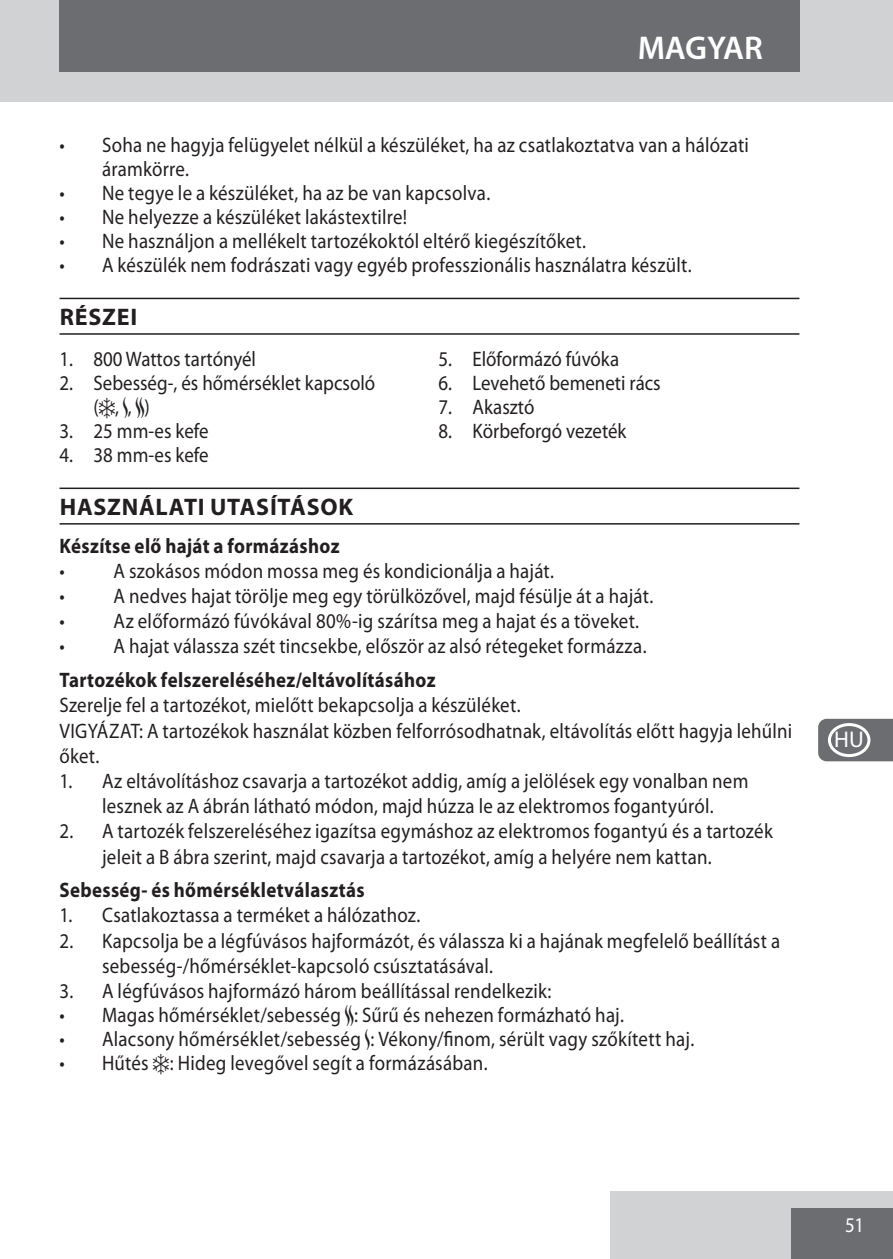
<style>
.page{position:relative;width:893px;height:1259px;background:#fff}
.page>*{position:absolute;margin:0;border:0;box-sizing:border-box;transform-origin:0 0}
.t1{font:600 33px "Myriad Pro";letter-spacing:-.005em;color:#fff}
.heading{font:700 24px "Myriad Pro";letter-spacing:.03em;color:#231f20}
.t2{font:22.8px "Myriad Pro";color:#fff}
.default_numbers{font:21px/25.2px "Myriad Pro";letter-spacing:.015em;color:#231f20;scale:.9 1}
.Subheading{font:700 21px "Myriad Pro";letter-spacing:.02em;color:#231f20;scale:.9 1}
.t3{font:21px "Myriad Pro";color:#fff;scale:.9 1}
.s1{font-family:"Myriad Graphics"}
.s2{font-family:"Myriad Bitsn Bobs"}
</style>
<div class="page">
<div style="left:611px;top:1191px;width:282px;height:68px;background:#d1d2d4"></div>
<div style="left:791px;top:1208px;width:102px;height:51px;background:#6c6d70"></div>
<div style="left:0;top:0;width:893px;height:102px;background:#d1d2d4"></div>
<div style="left:59px;top:0;width:740px;height:72px;background:#6c6d70"></div>
<hr style="left:60px;top:298px;width:739px;height:1px;background:#231f20">
<hr style="left:60px;top:333px;width:739px;height:2px;background:#231f20">
<hr style="left:60px;top:487px;width:739px;height:2px;background:#231f20">
<hr style="left:60px;top:523px;width:739px;height:1px;background:#231f20">
<svg style="left:818px;top:719px;width:75px;height:42px;background:#737477"></svg>
<div style="left:828px;top:128px;width:42px;height:34px;border:3px solid #fff;border-radius:50%"></div>
<div style="left:828px;top:170px;width:42px;height:34px;border:3px solid #fff;border-radius:50%"></div>
<div style="left:828px;top:213px;width:42px;height:34px;border:3px solid #fff;border-radius:50%"></div>
<div style="left:828px;top:255px;width:42px;height:34px;border:3px solid #fff;border-radius:50%"></div>
<div style="left:828px;top:298px;width:42px;height:34px;border:3px solid #fff;border-radius:50%"></div>
<div style="left:828px;top:340px;width:42px;height:34px;border:3px solid #fff;border-radius:50%"></div>
<div style="left:828px;top:383px;width:42px;height:34px;border:3px solid #fff;border-radius:50%"></div>
<div style="left:828px;top:425px;width:42px;height:34px;border:3px solid #fff;border-radius:50%"></div>
<div style="left:828px;top:468px;width:42px;height:34px;border:3px solid #fff;border-radius:50%"></div>
<div style="left:828px;top:510px;width:42px;height:34px;border:3px solid #fff;border-radius:50%"></div>
<div style="left:828px;top:553px;width:42px;height:34px;border:3px solid #fff;border-radius:50%"></div>
<div style="left:828px;top:595px;width:42px;height:34px;border:3px solid #fff;border-radius:50%"></div>
<div style="left:828px;top:638px;width:42px;height:34px;border:3px solid #fff;border-radius:50%"></div>
<div style="left:828px;top:680px;width:42px;height:34px;border:3px solid #fff;border-radius:50%"></div>
<div style="left:828px;top:723px;width:42px;height:34px;border:3px solid #fff;border-radius:50%"></div>
<div style="left:828px;top:765px;width:42px;height:34px;border:3px solid #fff;border-radius:50%"></div>
<div style="left:828px;top:808px;width:42px;height:34px;border:3px solid #fff;border-radius:50%"></div>
<div style="left:828px;top:850px;width:42px;height:34px;border:3px solid #fff;border-radius:50%"></div>
<div style="left:828px;top:893px;width:42px;height:34px;border:3px solid #fff;border-radius:50%"></div>
<div style="left:828px;top:935px;width:42px;height:34px;border:3px solid #fff;border-radius:50%"></div>
<div style="left:828px;top:978px;width:42px;height:34px;border:3px solid #fff;border-radius:50%"></div>
<div style="left:828px;top:1020px;width:42px;height:34px;border:3px solid #fff;border-radius:50%"></div>
<div style="left:828px;top:1063px;width:42px;height:34px;border:3px solid #fff;border-radius:50%"></div>
<div style="left:828px;top:1106px;width:42px;height:34px;border:3px solid #fff;border-radius:50%"></div>
<div style="left:828px;top:1148px;width:42px;height:34px;border:3px solid #fff;border-radius:50%"></div>
<p class="t1" style="left:638px;top:29px;width:127px">MAGYAR</p>
<p class="default_numbers" style="left:102px;top:133px;width:720px;line-height:24px;text-indent:-43px">• Soha ne hagyja felügyelet nélkül a készüléket, ha az csatlakoztatva van a hálózati áramkörre.</p>
<p class="default_numbers" style="left:60px;top:181px;width:480px">• Ne tegye le a készüléket, ha az be van kapcsolva.</p>
<p class="default_numbers" style="left:60px;top:205px;width:388px">• Ne helyezze a készüléket lakástextilre!</p>
<p class="default_numbers" style="left:60px;top:229px;width:586px">• Ne használjon a mellékelt tartozékoktól eltérő kiegészítőket.</p>
<p class="default_numbers" style="left:60px;top:253px;width:704px">• A készülék nem fodrászati vagy egyéb professzionális használatra készült.</p>
<p class="heading" style="left:60px;top:303px;width:79px">RÉSZEI</p>
<p class="default_numbers" style="left:60px;top:346px;width:220px">1. 800 Wattos tartónyél</p>
<p class="default_numbers" style="left:94px;top:371px;width:314px;line-height:24px;text-indent:-34px">2. Sebesség-, és hőmérséklet kapcsoló (<span class="s1">f</span>, <span class="s2">N</span>, <span class="s2">O</span>)</p>
<p class="default_numbers" style="left:60px;top:418px;width:167px">3. 25 mm-es kefe</p>
<p class="default_numbers" style="left:60px;top:442px;width:167px">4. 38 mm-es kefe</p>
<p class="default_numbers" style="left:438px;top:346px;width:202px">5. Előformázó fúvóka</p>
<p class="default_numbers" style="left:438px;top:370px;width:248px">6. Levehető bemeneti rács</p>
<p class="default_numbers" style="left:438px;top:394px;width:108px">7. Akasztó</p>
<p class="default_numbers" style="left:438px;top:418px;width:210px">8. Körbeforgó vezeték</p>
<p class="heading" style="left:60px;top:493px;width:295px">HASZNÁLATI UTASÍTÁSOK</p>
<p class="Subheading" style="left:60px;top:534px;width:313px">Készítse elő haját a formázáshoz</p>
<p class="default_numbers" style="left:60px;top:558px;width:551px">• A szokásos módon mossa meg és kondicionálja a haját.</p>
<p class="default_numbers" style="left:60px;top:584px;width:661px">• A nedves hajat törölje meg egy törülközővel, majd fésülje át a haját.</p>
<p class="default_numbers" style="left:60px;top:609px;width:646px">• Az előformázó fúvókával 80%-ig szárítsa meg a hajat és a töveket.</p>
<p class="default_numbers" style="left:60px;top:634px;width:654px">• A hajat válassza szét tincsekbe, először az alsó rétegeket formázza.</p>
<p class="Subheading" style="left:60px;top:668px;width:419px">Tartozékok felszereléséhez/eltávolításához</p>
<p class="default_numbers" style="left:60px;top:693px;width:514px">Szerelje fel a tartozékot, mielőtt bekapcsolja a készüléket.</p>
<p class="default_numbers" style="left:60px;top:718px;width:816px">VIGYÁZAT: A tartozékok használat közben felforrósodhatnak, eltávolítás előtt hagyja lehűlni őket.</p>
<p class="default_numbers" style="left:60px;top:768px;width:767px;text-align:center">1. Az eltávolításhoz csavarja a tartozékot addig, amíg a jelölések egy vonalban nem lesznek az A ábrán látható módon, majd húzza le az elektromos fogantyúról.</p>
<p class="default_numbers" style="left:102px;top:819px;width:747px;text-indent:-43px">2. A tartozék felszereléséhez igazítsa egymáshoz az elektromos fogantyú és a tartozék jeleit a B ábra szerint, majd csavarja a tartozékot, amíg a helyére nem kattan.</p>
<p class="Subheading" style="left:60px;top:878px;width:340px">Sebesség- és hőmérsékletválasztás</p>
<p class="default_numbers" style="left:60px;top:903px;width:402px">1. Csatlakoztassa a terméket a hálózathoz.</p>
<p class="default_numbers" style="left:102px;top:928px;width:755px;text-indent:-43px">2. Kapcsolja be a légfúvásos hajformázót, és válassza ki a hajának megfelelő beállítást a sebesség-/hőmérséklet-kapcsoló csúsztatásával.</p>
<p class="default_numbers" style="left:60px;top:979px;width:548px">3. A légfúvásos hajformázó három beállítással rendelkezik:</p>
<p class="default_numbers" style="left:60px;top:1003px;width:629px">• Magas hőmérséklet/sebesség <span class="s2">O</span>: Sűrű és nehezen formázható haj.</p>
<p class="default_numbers" style="left:60px;top:1027px;width:707px">• Alacsony hőmérséklet/sebesség <span class="s2">N</span>: Vékony/finom, sérült vagy szőkített haj.</p>
<p class="default_numbers" style="left:60px;top:1051px;width:477px">• Hűtés <span class="s1">f</span>: Hideg levegővel segít a formázásában.</p>
<p class="t2" style="left:834px;top:727px;width:31px">HU</p>
<p class="t3" style="left:845px;top:1213px;width:22px">51</p>
</div>
